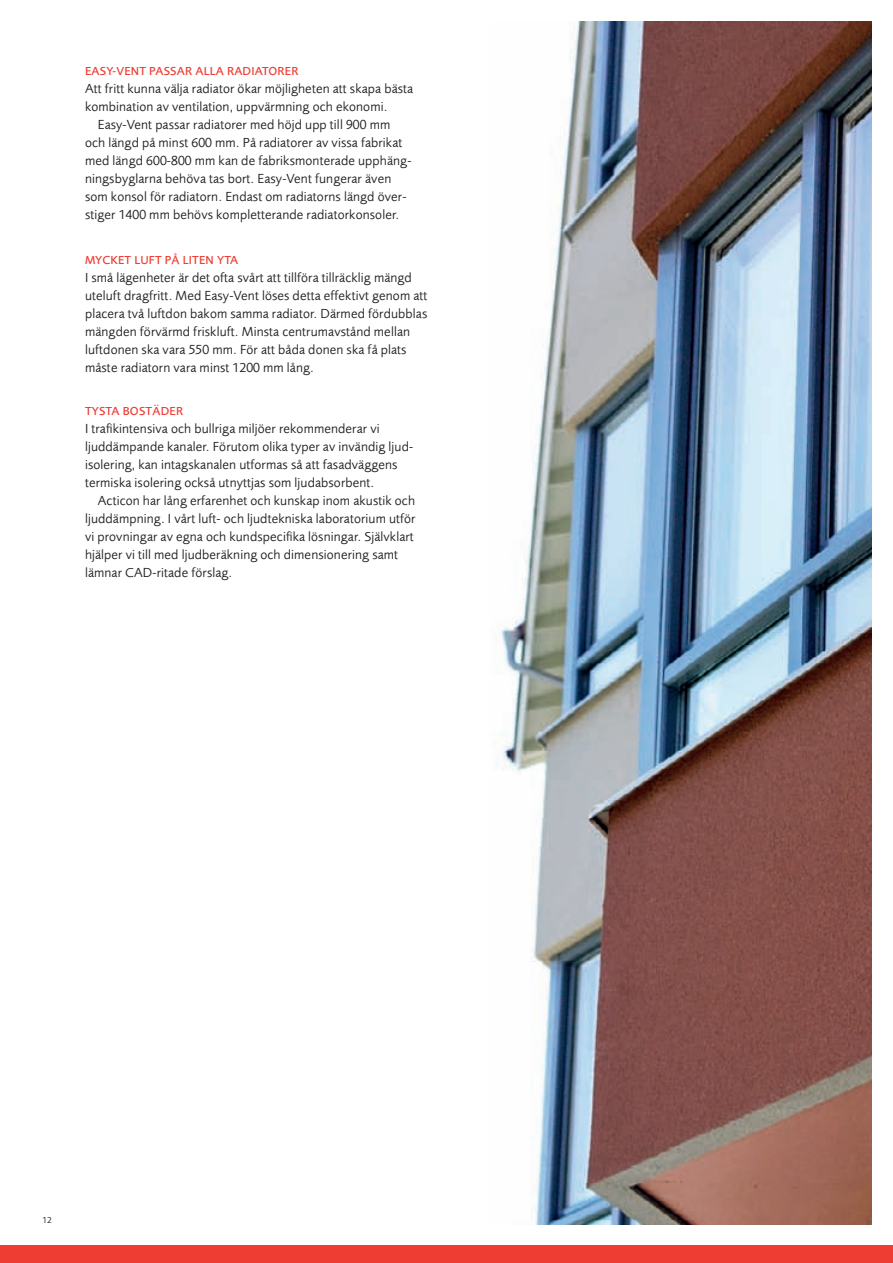
<style>
.page{position:relative;width:893px;height:1263px;background:#fff}
.page>*{position:absolute;margin:0;border:0;box-sizing:border-box;transform-origin:0 0}
.t1{font:13.5px/18px "Foundry Sans";letter-spacing:.01em;color:#231f20}
.t2{font:500 12px "Foundry Sans";letter-spacing:.015em;color:#ee3e34}
.t3{font:9px "Foundry Sans";color:#231f20}
</style>
<div class="page">
<div style="left:0;top:1246px;width:893px;height:17px;background:#ee3e34"></div>
<img style="left:496px;top:21px;width:376px;height:1204px">
<p class="t2" style="left:85px;top:64px;width:8px">EASY</p>
<p class="t2" style="left:113px;top:64px;width:20px">-VENT</p>
<p class="t2" style="left:149px;top:64px;width:15px">PASSAR</p>
<p class="t2" style="left:195px;top:64px;width:9px">ALLA</p>
<p class="t2" style="left:227px;top:64px;width:8px">RADIAT</p>
<p class="t2" style="left:269px;top:64px;width:17px">ORER</p>
<p class="t1" style="left:85px;top:79px;width:330px">Att fritt kunna välja radiator ökar möjligheten att skapa bästa</p>
<p class="t1" style="left:85px;top:97px;width:304px">kombination av ventilation, uppvärmning och ekonomi.</p>
<p class="t1" style="left:98px;top:115px;width:294px">Easy-Vent passar radiatorer med höjd upp till 900 mm</p>
<p class="t1" style="left:85px;top:133px;width:319px">och längd på minst 600 mm. På radiatorer av vissa fabrikat</p>
<p class="t1" style="left:85px;top:151px;width:328px">med längd 600-800 mm kan de fabriksmonterade upphäng-</p>
<p class="t1" style="left:85px;top:169px;width:308px">ningsbyglarna behöva tas bort. Easy-Vent fungerar även</p>
<p class="t1" style="left:85px;top:187px;width:323px">som konsol för radiatorn. Endast om radiatorns längd över-</p>
<p class="t1" style="left:85px;top:205px;width:316px">stiger 1400 mm behövs kompletterande radiatorkonsoler.</p>
<p class="t2" style="left:85px;top:253px;width:19px">MYCKET</p>
<p class="t2" style="left:134px;top:253px;width:8px">LUFT</p>
<p class="t2" style="left:165px;top:253px;width:25px">PÅ LITEN</p>
<p class="t2" style="left:217px;top:253px;width:9px">YTA</p>
<p class="t1" style="left:85px;top:268px;width:344px">I små lägenheter är det ofta svårt att tillföra tillräcklig mängd uteluft dragfritt. Med Easy-Vent löses detta effektivt genom att placera två luftdon bakom samma radiator. Därmed fördubblas mängden förvärmd friskluft. Minsta centrumavstånd mellan luftdonen ska vara 550 mm. För att båda donen ska få plats måste radiatorn vara minst 1200 mm lång.</p>
<p class="t2" style="left:85px;top:404px;width:8px">TYSTA</p>
<p class="t2" style="left:123px;top:404px;width:25px">BOSTÄDER</p>
<p class="t1" style="left:85px;top:419px;width:330px">I trafikintensiva och bullriga miljöer rekommenderar vi ljuddämpande kanaler. Förutom olika typer av invändig ljud&shy;isolering, kan intagskanalen utformas så att fasadväggens termiska isolering också utnyttjas som ljudabsorbent.</p>
<p class="t1" style="left:85px;top:491px;width:332px;text-indent:13px">Acticon har lång erfarenhet och kunskap inom akustik och ljuddämpning. I vårt luft- och ljudtekniska laboratorium utför vi provningar av egna och kundspecifika lösningar. Självklart hjälper vi till med ljudberäkning och dimensionering samt lämnar CAD-ritade förslag.</p>
<p class="t3" style="left:43px;top:1214px;width:11px">12</p>
</div>
